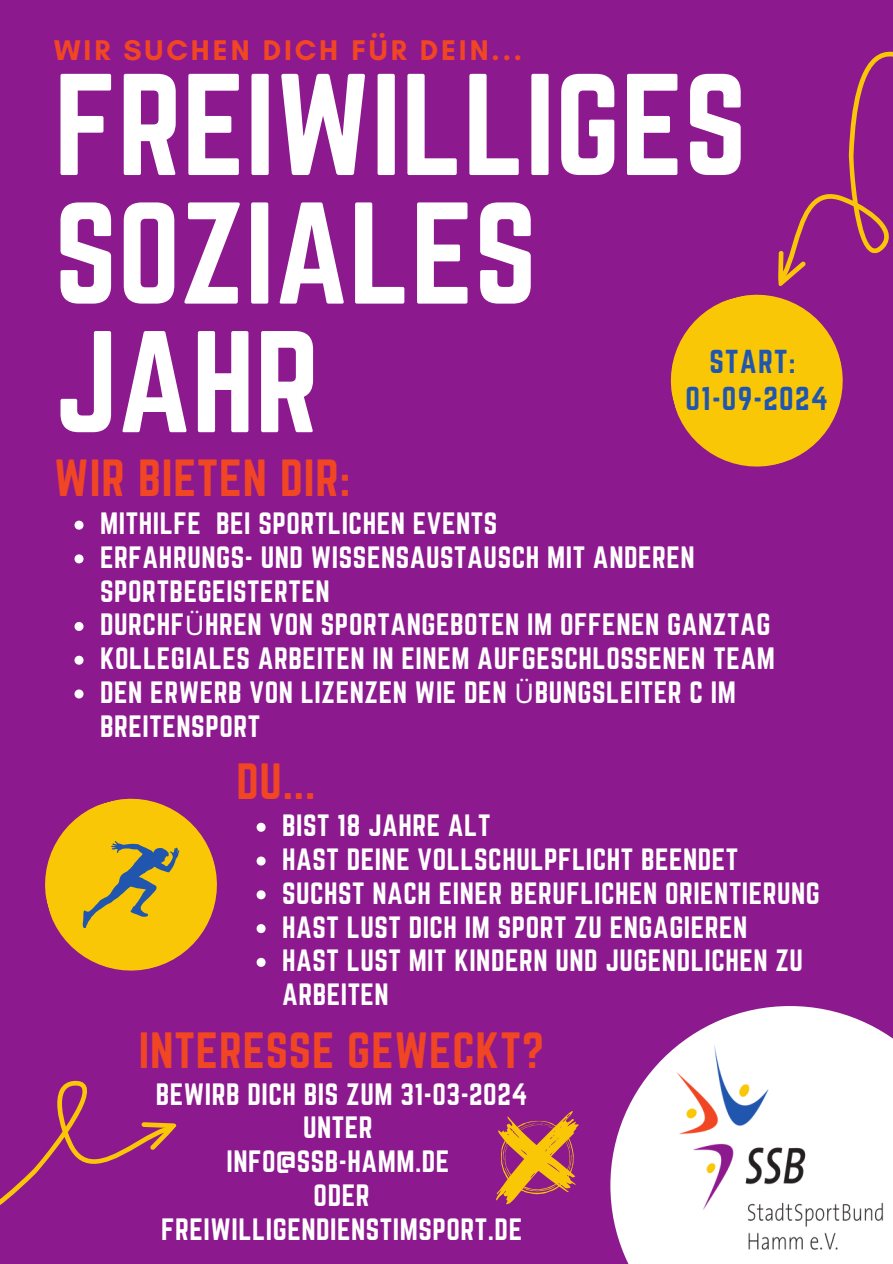
<style>
.page{position:relative;width:893px;height:1264px;background:#fff}
.page>*{position:absolute;margin:0;border:0;box-sizing:border-box;transform-origin:0 0}
.t1{font:126.45px "Norwester";color:#fff}
.t2{font:45.6px "Norwester";letter-spacing:.02em;color:#f04624}
.t3{font:44.55px "Norwester";letter-spacing:.02em;color:#f04624}
.t4{font:700 28.95px "Glacial Indifference";letter-spacing:.1em;color:#f04624}
.t5{font:28.95px "Norwester";letter-spacing:.045em;color:#2056ae}
.t6{font:27px/33.8px "Norwester";letter-spacing:.02em;color:#fff}
.s1{font-family:"Noto Sans"}
</style>
<div class="page">
<div style="left:0;top:0;width:892px;height:1263px;background:#8d198f"></div>
<svg style="left:610px;top:1006px;width:282px;height:257px;fill:#fff"></svg>
<svg style="left:670px;top:51px;width:222px;height:416px"></svg>
<svg style="left:0;top:1080px;width:177px;height:125px"></svg>
<svg style="left:45px;top:798px;width:172px;height:173px"></svg>
<img style="left:676px;top:1042px;width:207px;height:207px">
<svg style="left:256px;top:822px;width:9px;height:9px"></svg>
<svg style="left:256px;top:856px;width:9px;height:9px"></svg>
<svg style="left:256px;top:890px;width:9px;height:9px"></svg>
<svg style="left:256px;top:924px;width:9px;height:9px"></svg>
<svg style="left:256px;top:957px;width:9px;height:9px"></svg>
<svg style="left:74px;top:520px;width:9px;height:9px"></svg>
<svg style="left:74px;top:554px;width:9px;height:9px"></svg>
<svg style="left:74px;top:622px;width:9px;height:9px"></svg>
<svg style="left:74px;top:655px;width:9px;height:9px"></svg>
<svg style="left:74px;top:689px;width:9px;height:9px"></svg>
<svg style="left:496px;top:1111px;width:83px;height:93px"></svg>
<p class="t4" style="left:54px;top:33px;width:469px">WIR SUCHEN DICH FÜR DEIN...</p>
<p class="t1" style="left:54px;top:48px;width:694px">FREIWILLIGES</p>
<p class="t1" style="left:54px;top:177px;width:484px">SOZIALES</p>
<p class="t1" style="left:54px;top:306px;width:267px">JAHR</p>
<p class="t5" style="left:709px;top:344px;width:88px">START:</p>
<p class="t5" style="left:685px;top:381px;width:144px">01-09-2024</p>
<p class="t2" style="left:54px;top:450px;width:297px">WIR BIETEN DIR:</p>
<p class="t6" style="left:100px;top:506px;width:398px">MITHILFE BEI SPORTLICHEN EVENTS</p>
<p class="t6" style="left:100px;top:540px;width:596px">ERFAHRUNGS- UND WISSENSAUSTAUSCH MIT ANDEREN<br>SPORTBEGEISTERTEN</p>
<p class="t6" style="left:100px;top:607px;width:671px">DURCHF<span class="s1">Ü</span>HREN VON SPORTANGEBOTEN IM OFFENEN GANZTAG</p>
<p class="t6" style="left:100px;top:641px;width:676px">KOLLEGIALES ARBEITEN IN EINEM AUFGESCHLOSSENEN TEAM</p>
<p class="t6" style="left:100px;top:675px;width:637px">DEN ERWERB VON LIZENZEN WIE DEN <span class="s1">Ü</span>BUNGSLEITER C IM<br>BREITENSPORT</p>
<p class="t3" style="left:236px;top:754px;width:80px">DU...</p>
<p class="t6" style="left:282px;top:808px;width:210px">BIST 18 JAHRE ALT</p>
<p class="t6" style="left:282px;top:842px;width:457px">HAST DEINE VOLLSCHULPFLICHT BEENDET</p>
<p class="t6" style="left:282px;top:876px;width:539px">SUCHST NACH EINER BERUFLICHEN ORIENTIERUNG</p>
<p class="t6" style="left:282px;top:909px;width:466px">HAST LUST DICH IM SPORT ZU ENGAGIEREN</p>
<p class="t6" style="left:282px;top:943px;width:522px">HAST LUST MIT KINDERN UND JUGENDLICHEN ZU<br>ARBEITEN</p>
<p class="t3" style="left:139px;top:1022px;width:407px">INTERESSE GEWECKT?</p>
<p class="t6" style="left:156px;top:1076px;width:373px">BEWIRB DICH BIS ZUM 31-03-2024</p>
<p class="t6" style="left:303px;top:1110px;width:71px">UNTER</p>
<p class="t6" style="left:226px;top:1144px;width:224px">INFO@SSB-HAMM.DE</p>
<p class="t6" style="left:313px;top:1178px;width:57px">ODER</p>
<p class="t6" style="left:161px;top:1211px;width:362px">FREIWILLIGENDIENSTIMSPORT.DE</p>
</div>
